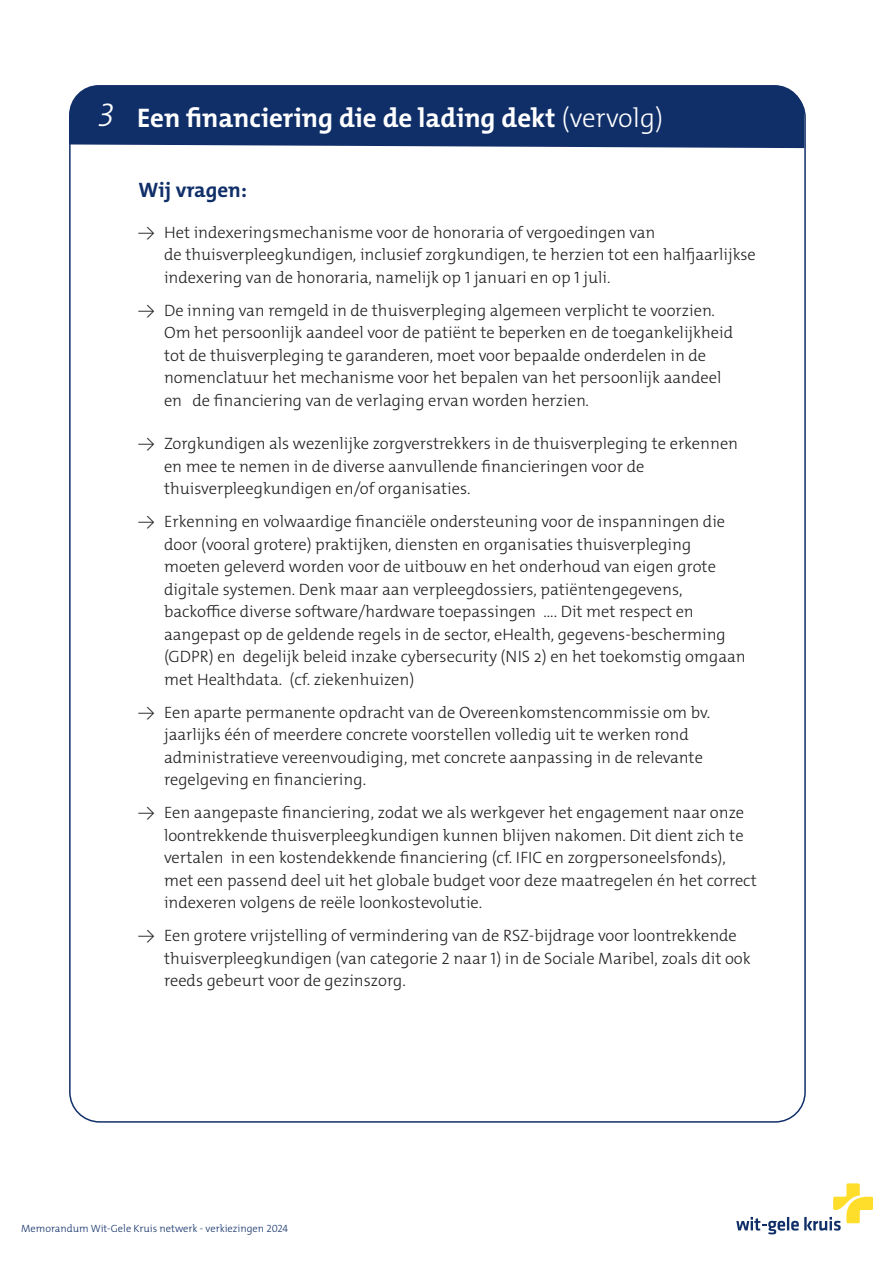
<style>
.page{position:relative;width:893px;height:1263px;background:#fff}
.page>*{position:absolute;margin:0;border:0;box-sizing:border-box;transform-origin:0 0}
.t1{font:italic 300 33px "The Mix Os F";color:#fff}
.t2{font:700 27px "The Mix Os F";color:#fff}
.t3{font:700 21px "The Mix Os F";color:#102f69}
.t4{font:300 16.5px "The Mix Os F";color:#231f20}
.t5{font:300 10.5px "The Mix Os F";color:#102f69}
.s1{font-weight:300}
</style>
<div class="page">
<div style="left:69px;top:85px;width:734px;height:63px;background:#102f69"></div>
<svg style="left:736px;top:1183px;width:137px;height:51px"></svg>
<p class="t1" style="left:98px;top:94px;width:18px">3</p>
<p class="t2" style="left:137px;top:100px;width:527px">Een financiering die de lading dekt <span class="s1">(vervolg)</span></p>
<p class="t3" style="left:139px;top:177px;width:110px">Wij vragen:</p>
<p class="t4" style="left:139px;top:221px;width:518px">→ Het indexeringsmechanisme voor de honoraria of vergoedingen van</p>
<p class="t4" style="left:164px;top:244px;width:593px">de thuisverpleegkundigen, inclusief zorgkundigen, te herzien tot een halfjaarlijkse</p>
<p class="t4" style="left:164px;top:266px;width:448px">indexering van de honoraria, namelijk op 1 januari en op 1 juli.</p>
<p class="t4" style="left:139px;top:299px;width:578px">→ De inning van remgeld in de thuisverpleging algemeen verplicht te voorzien.</p>
<p class="t4" style="left:164px;top:322px;width:571px">Om het persoonlijk aandeel voor de patiënt te beperken en de toegankelijkheid</p>
<p class="t4" style="left:164px;top:344px;width:544px">tot de thuisverpleging te garanderen, moet voor bepaalde onderdelen in de</p>
<p class="t4" style="left:164px;top:367px;width:559px">nomenclatuur het mechanisme voor het bepalen van het persoonlijk aandeel</p>
<p class="t4" style="left:164px;top:389px;width:426px">en de financiering van de verlaging ervan worden herzien.</p>
<p class="t4" style="left:139px;top:433px;width:601px">→ Zorgkundigen als wezenlijke zorgverstrekkers in de thuisverpleging te erkennen</p>
<p class="t4" style="left:164px;top:455px;width:482px">en mee te nemen in de diverse aanvullende financieringen voor de</p>
<p class="t4" style="left:164px;top:478px;width:308px">thuisverpleegkundigen en/of organisaties.</p>
<p class="t4" style="left:139px;top:511px;width:588px">→ Erkenning en volwaardige financiële ondersteuning voor de inspanningen die</p>
<p class="t4" style="left:164px;top:533px;width:529px">door (vooral grotere) praktijken, diensten en organisaties thuisverpleging</p>
<p class="t4" style="left:164px;top:556px;width:553px">moeten geleverd worden voor de uitbouw en het onderhoud van eigen grote</p>
<p class="t4" style="left:164px;top:578px;width:520px">digitale systemen. Denk maar aan verpleegdossiers, patiëntengegevens,</p>
<p class="t4" style="left:164px;top:601px;width:531px">backoffice diverse software/hardware toepassingen …. Dit met respect en</p>
<p class="t4" style="left:164px;top:623px;width:563px">aangepast op de geldende regels in de sector, eHealth, gegevens-bescherming</p>
<p class="t4" style="left:164px;top:646px;width:583px">(GDPR) en degelijk beleid inzake cybersecurity (NIS 2) en het toekomstig omgaan</p>
<p class="t4" style="left:164px;top:668px;width:252px">met Healthdata. (cf. ziekenhuizen)</p>
<p class="t4" style="left:139px;top:701px;width:573px">→ Een aparte permanente opdracht van de Overeenkomstencommissie om bv.</p>
<p class="t4" style="left:164px;top:724px;width:526px">jaarlijks één of meerdere concrete voorstellen volledig uit te werken rond</p>
<p class="t4" style="left:164px;top:746px;width:540px">administratieve vereenvoudiging, met concrete aanpassing in de relevante</p>
<p class="t4" style="left:164px;top:769px;width:204px">regelgeving en financiering.</p>
<p class="t4" style="left:139px;top:802px;width:607px">→ Een aangepaste financiering, zodat we als werkgever het engagement naar onze</p>
<p class="t4" style="left:164px;top:824px;width:581px">loontrekkende thuisverpleegkundigen kunnen blijven nakomen. Dit dient zich te</p>
<p class="t4" style="left:164px;top:847px;width:563px">vertalen in een kostendekkende financiering (cf. IFIC en zorgpersoneelsfonds),</p>
<p class="t4" style="left:164px;top:869px;width:594px">met een passend deel uit het globale budget voor deze maatregelen én het correct</p>
<p class="t4" style="left:164px;top:892px;width:320px">indexeren volgens de reële loonkostevolutie.</p>
<p class="t4" style="left:139px;top:925px;width:600px">→ Een grotere vrijstelling of vermindering van de RSZ-bijdrage voor loontrekkende</p>
<p class="t4" style="left:164px;top:947px;width:588px">thuisverpleegkundigen (van categorie 2 naar 1) in de Sociale Maribel, zoals dit ook</p>
<p class="t4" style="left:164px;top:970px;width:243px">reeds gebeurt voor de gezinszorg.</p>
<p class="t5" style="left:21px;top:1222px;width:269px">Memorandum Wit-Gele Kruis netwerk - verkiezingen 2024</p>
</div>
